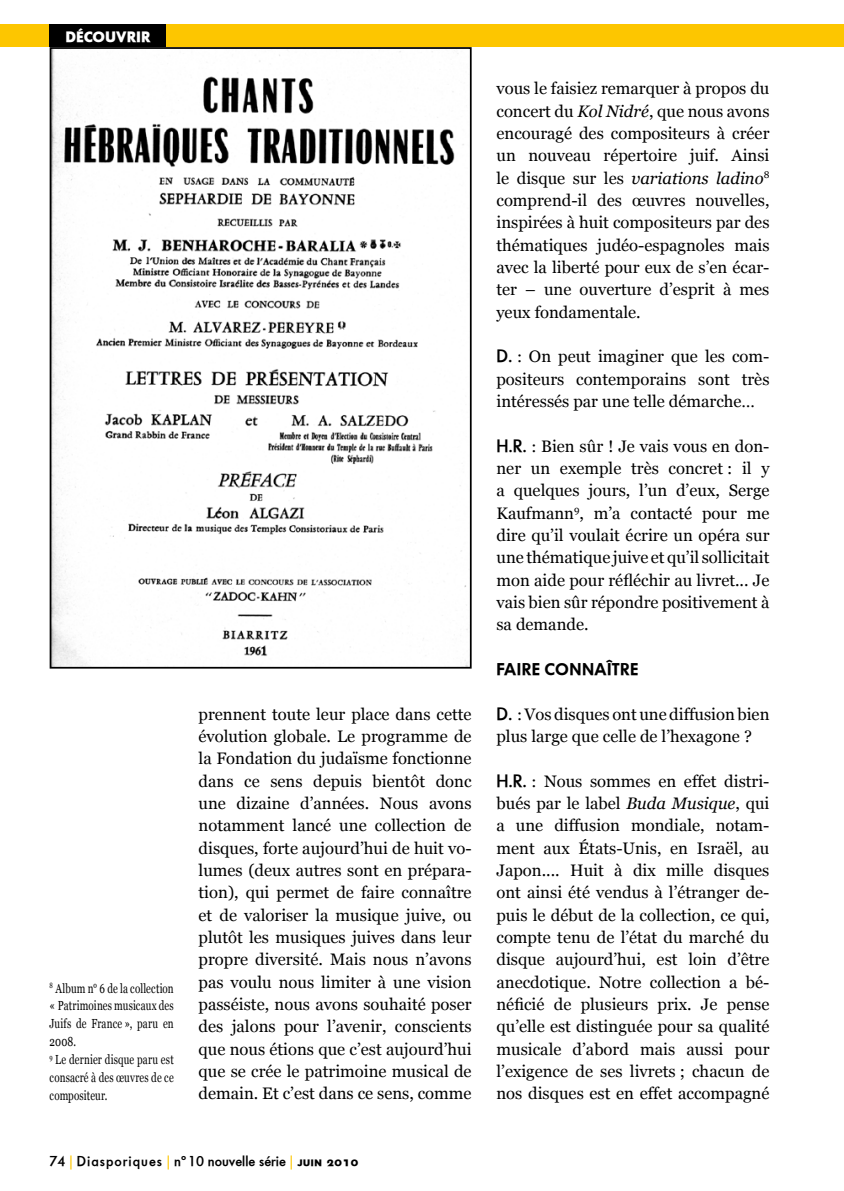
<style>
.page{position:relative;width:844px;height:1191px;background:#fff}
.page>*{position:absolute;margin:0;border:0;box-sizing:border-box;transform-origin:0 0}
.t1{font:16.62px/22.4px "Georgia";color:#000;text-align:justify}
.t2{font:16.62px "Futura Serie BQ Demi Bold SC";letter-spacing:.02em;color:#000}
.t3{font:14.7px "Futura Serie BQ Bold";color:#fff}
.t4{font:14px "Futura Serie BQ Medium";color:#000}
.t5{font:13.12px/17.8px "Georgia";letter-spacing:.015em;color:#000;scale:.75 1}
.s1{font-family:"Futura Serie BQ Book";color:#fdc600}
.s2{font-family:"Futura Serie BQ Demi Bold SC"}
.s3{font-style:italic}
.s4{font-family:"Futura Serie BQ Medium";font-size:17.5px}
</style>
<div class="page">
<div style="left:0;top:25px;width:843px;height:22px;background:#fdc600"></div>
<svg style="left:843px;top:25px;width:1px;height:22px"></svg>
<div style="left:50px;top:25px;width:116px;height:22px;background:#000"></div>
<img style="left:53px;top:50px;width:415px;height:615px">
<div style="left:50px;top:47px;width:421px;height:621px;border:2px solid #000"></div>
<p class="t3" style="left:65px;top:27px;width:87px">DÉCOUVRIR</p>
<p class="t5" style="left:50px;top:979px;width:167px"><sup>8</sup> Album n° 6 de la collection « Patrimoines musicaux des<br>Juifs de France », paru en<br>2008.<br><sup>9</sup> Le dernier disque paru est consacré à des œuvres de ce compositeur.</p>
<p class="t1" style="left:198px;top:702px;width:274px">prennent toute leur place dans cette évolution globale. Le programme de la Fondation du judaïsme fonctionne dans ce sens depuis bientôt donc une dizaine d’années. Nous avons notamment lancé une collection de disques, forte aujourd’hui de huit vo&shy;lumes (deux autres sont en prépara&shy;tion), qui permet de faire connaître et de valoriser la musique juive, ou plutôt les musiques juives dans leur propre diversité. Mais nous n’avons pas voulu nous limiter à une vision passéiste, nous avons souhaité poser des jalons pour l’avenir, conscients que nous étions que c’est aujourd’hui que se crée le patrimoine musical de demain. Et c’est dans ce sens, comme</p>
<p class="t4" style="left:50px;top:1153px;width:310px">74 <span class="s1">|</span> Diasporiques <span class="s1">|</span> nº10 nouvelle série <span class="s1">|</span> <span class="s2">JUIN 2010</span></p>
<p class="t1" style="left:496px;top:77px;width:274px">vous le faisiez remarquer à propos du concert du <span class="s3">Kol Nidré</span>, que nous avons encouragé des compositeurs à créer un nouveau répertoire juif. Ainsi le disque sur les <span class="s3">variations ladino</span><sup>8 </sup>comprend-il des œuvres nouvelles, inspirées à huit compositeurs par des thématiques judéo-espagnoles mais avec la liberté pour eux de s’en écar&shy;ter – une ouverture d’esprit à mes yeux fondamentale.</p>
<p class="t1" style="left:496px;top:345px;width:274px"><span class="s4">D. :</span> On peut imaginer que les com&shy;positeurs contemporains sont très intéressés par une telle démarche…</p>
<p class="t1" style="left:496px;top:434px;width:274px"><span class="s4">H.R. :</span> Bien sûr ! Je vais vous en don&shy;ner un exemple très concret : il y a quelques jours, l’un d’eux, Serge Kaufmann<sup>9</sup>, m’a contacté pour me dire qu’il voulait écrire un opéra sur une thématique juive et qu’il sollicitait mon aide pour réfléchir au livret... Je vais bien sûr répondre positivement à sa demande.</p>
<p class="t2" style="left:496px;top:659px;width:143px">FAIRE CONNAÎTRE</p>
<p class="t1" style="left:496px;top:702px;width:274px"><span class="s4">D. :</span> Vos disques ont une diffusion bien plus large que celle de l’hexagone ?</p>
<p class="t1" style="left:496px;top:769px;width:274px"><span class="s4">H.R. :</span> Nous sommes en effet distri&shy;bués par le label <span class="s3">Buda Musique</span>, qui a une diffusion mondiale, notam&shy;ment aux États-Unis, en Israël, au Japon.... Huit à dix mille disques ont ainsi été vendus à l’étranger de&shy;puis le début de la collection, ce qui, compte tenu de l’état du marché du disque aujourd’hui, est loin d’être anecdo-tique. Notre collection a bé&shy;néficié de plusieurs prix. Je pense qu’elle est distinguée pour sa qualité musicale d’abord mais aussi pour l’exigence de ses livrets ; chacun de nos disques est en effet accompagné</p>
</div>
